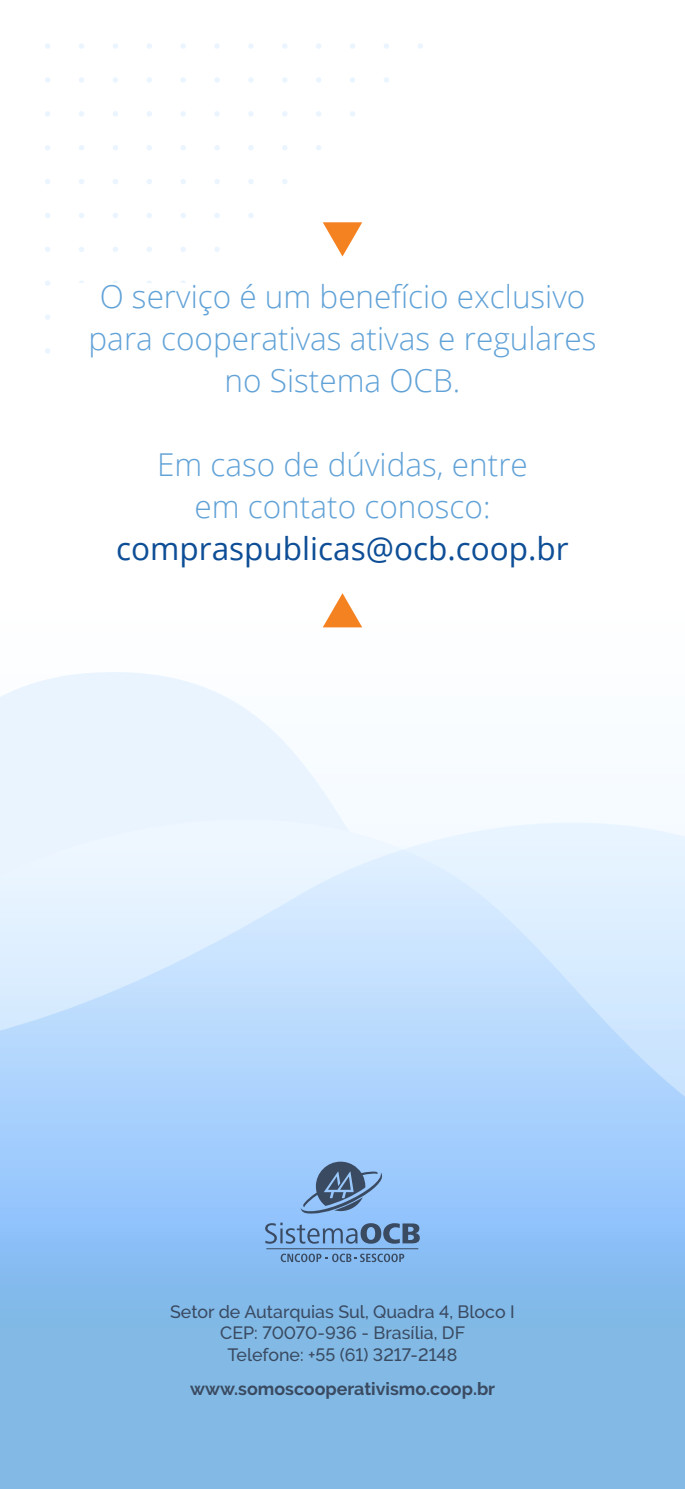
<style>
.page{position:relative;width:685px;height:1489px;background:#fff}
.page>*{position:absolute;margin:0;border:0;box-sizing:border-box;transform-origin:0 0}
.t1{font:300 31.5px/42px "Open Sans";color:#61a2d7;text-align:center}
.t2{font:31.5px "Open Sans";color:#0e4e96}
.t3{font:500 17.85px/21.3px "Raleway";color:#3a4a61;text-align:center}
.t4{font:700 17.85px "Raleway";color:#3a4a61}
</style>
<div class="page">
<svg style="left:0;top:672px;width:342px;height:147px;fill:#eaf4ff"></svg>
<svg style="left:0;top:822px;width:685px;height:384px;background:#c2dffd"></svg>
<div style="left:0;top:1206px;width:685px;height:282px;background:linear-gradient(to bottom,#8abff6,#7eb8df)"></div>
<svg style="left:45px;top:43px;width:5px;height:6px"></svg>
<svg style="left:45px;top:77px;width:5px;height:6px"></svg>
<svg style="left:45px;top:111px;width:5px;height:5px"></svg>
<svg style="left:45px;top:145px;width:5px;height:5px"></svg>
<svg style="left:45px;top:179px;width:5px;height:5px"></svg>
<svg style="left:45px;top:213px;width:5px;height:5px"></svg>
<svg style="left:45px;top:247px;width:5px;height:5px"></svg>
<svg style="left:45px;top:281px;width:5px;height:5px"></svg>
<svg style="left:45px;top:314px;width:5px;height:6px"></svg>
<svg style="left:45px;top:348px;width:5px;height:5px"></svg>
<svg style="left:147px;top:43px;width:5px;height:6px"></svg>
<svg style="left:147px;top:77px;width:5px;height:6px"></svg>
<svg style="left:147px;top:111px;width:5px;height:5px"></svg>
<svg style="left:147px;top:145px;width:5px;height:5px"></svg>
<svg style="left:147px;top:179px;width:5px;height:5px"></svg>
<svg style="left:147px;top:213px;width:5px;height:5px"></svg>
<svg style="left:147px;top:247px;width:5px;height:5px"></svg>
<svg style="left:248px;top:43px;width:5px;height:6px"></svg>
<svg style="left:248px;top:77px;width:5px;height:6px"></svg>
<svg style="left:248px;top:111px;width:5px;height:5px"></svg>
<svg style="left:248px;top:145px;width:5px;height:5px"></svg>
<svg style="left:248px;top:179px;width:5px;height:5px"></svg>
<svg style="left:248px;top:213px;width:5px;height:5px"></svg>
<svg style="left:350px;top:43px;width:5px;height:6px"></svg>
<svg style="left:350px;top:77px;width:5px;height:6px"></svg>
<svg style="left:350px;top:111px;width:5px;height:5px"></svg>
<svg style="left:79px;top:43px;width:5px;height:6px"></svg>
<svg style="left:79px;top:77px;width:5px;height:6px"></svg>
<svg style="left:79px;top:111px;width:5px;height:5px"></svg>
<svg style="left:79px;top:145px;width:5px;height:5px"></svg>
<svg style="left:79px;top:179px;width:5px;height:5px"></svg>
<svg style="left:79px;top:213px;width:5px;height:5px"></svg>
<svg style="left:79px;top:247px;width:5px;height:5px"></svg>
<svg style="left:181px;top:43px;width:5px;height:6px"></svg>
<svg style="left:181px;top:77px;width:5px;height:6px"></svg>
<svg style="left:181px;top:111px;width:5px;height:5px"></svg>
<svg style="left:180px;top:145px;width:6px;height:5px"></svg>
<svg style="left:180px;top:179px;width:6px;height:5px"></svg>
<svg style="left:180px;top:213px;width:6px;height:5px"></svg>
<svg style="left:180px;top:247px;width:6px;height:5px"></svg>
<svg style="left:282px;top:43px;width:5px;height:6px"></svg>
<svg style="left:282px;top:77px;width:5px;height:6px"></svg>
<svg style="left:282px;top:111px;width:5px;height:5px"></svg>
<svg style="left:282px;top:145px;width:5px;height:5px"></svg>
<svg style="left:282px;top:179px;width:5px;height:5px"></svg>
<svg style="left:384px;top:43px;width:5px;height:6px"></svg>
<svg style="left:384px;top:77px;width:5px;height:6px"></svg>
<svg style="left:113px;top:43px;width:5px;height:6px"></svg>
<svg style="left:113px;top:77px;width:5px;height:6px"></svg>
<svg style="left:113px;top:111px;width:5px;height:5px"></svg>
<svg style="left:113px;top:145px;width:5px;height:5px"></svg>
<svg style="left:113px;top:179px;width:5px;height:5px"></svg>
<svg style="left:113px;top:213px;width:5px;height:5px"></svg>
<svg style="left:113px;top:247px;width:5px;height:5px"></svg>
<svg style="left:214px;top:43px;width:6px;height:6px"></svg>
<svg style="left:214px;top:77px;width:6px;height:6px"></svg>
<svg style="left:214px;top:111px;width:6px;height:5px"></svg>
<svg style="left:214px;top:145px;width:6px;height:5px"></svg>
<svg style="left:214px;top:179px;width:6px;height:5px"></svg>
<svg style="left:214px;top:213px;width:6px;height:5px"></svg>
<svg style="left:214px;top:247px;width:6px;height:5px"></svg>
<svg style="left:316px;top:43px;width:5px;height:6px"></svg>
<svg style="left:316px;top:77px;width:5px;height:6px"></svg>
<svg style="left:316px;top:111px;width:5px;height:5px"></svg>
<svg style="left:316px;top:145px;width:5px;height:5px"></svg>
<svg style="left:418px;top:43px;width:5px;height:6px"></svg>
<svg style="left:323px;top:222px;width:39px;height:34px"></svg>
<svg style="left:323px;top:593px;width:39px;height:34px"></svg>
<svg style="left:265px;top:1222px;width:155px;height:21px;background:#6f95c1"></svg>
<svg style="left:281px;top:1253px;width:123px;height:8px"></svg>
<hr style="left:266px;top:1248px;width:152px;height:1px;background:#3a4a61">
<svg style="left:300px;top:1161px;width:83px;height:53px;background:#7395bf"></svg>
<p class="t1" style="left:89px;top:274px;width:509px">O serviço é um benefício exclusivo para cooperativas ativas e regulares no Sistema OCB.</p>
<p class="t1" style="left:157px;top:442px;width:372px">Em caso de dúvidas, entre em contato conosco:</p>
<p class="t2" style="left:116px;top:526px;width:454px">compraspublicas@ocb.coop.br</p>
<p class="t3" style="left:170px;top:1300px;width:346px">Setor de Autarquias Sul, Quadra 4, Bloco I<br>CEP: 70070-936 - Brasília, DF<br>Telefone: +55 (61) 3217-2148</p>
<p class="t4" style="left:190px;top:1377px;width:306px">www.somoscooperativismo.coop.br</p>
</div>
